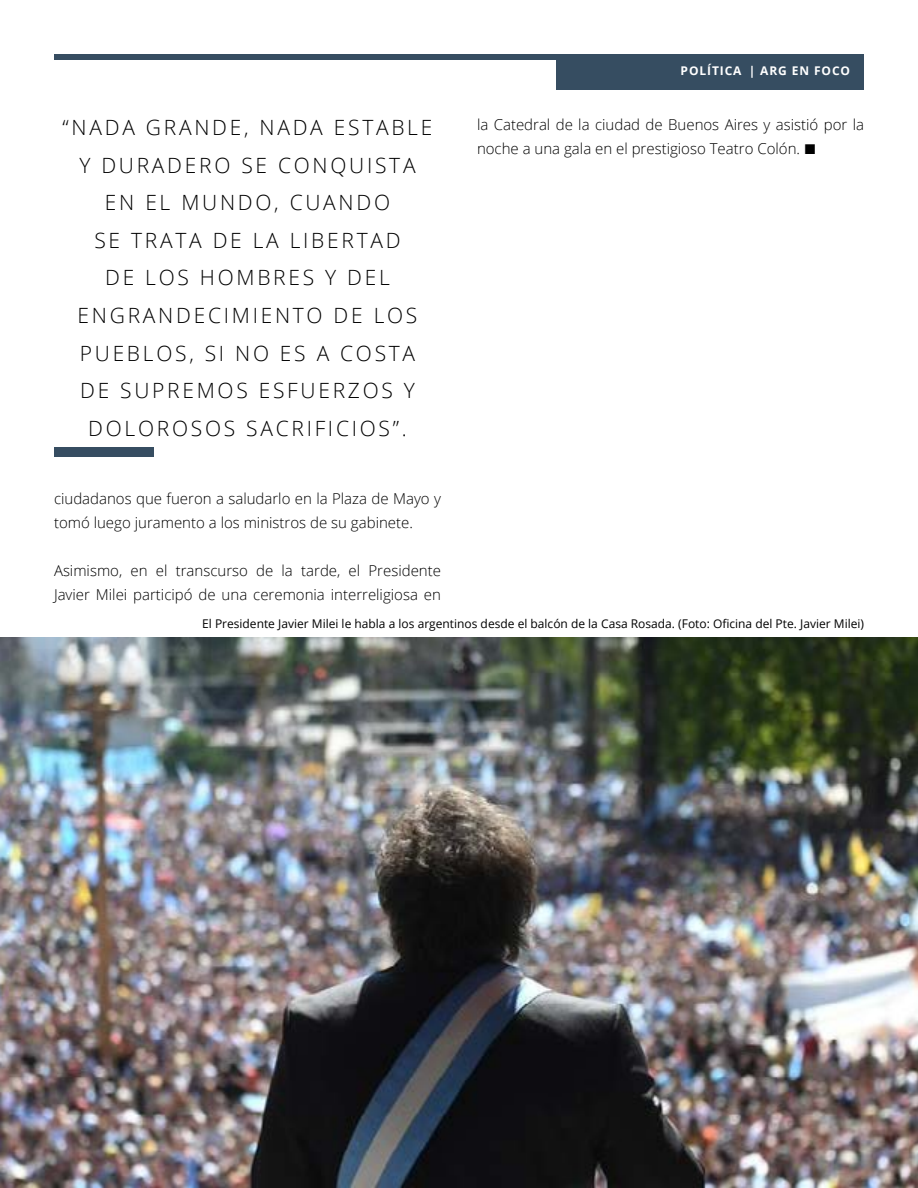
<style>
.page{position:relative;width:918px;height:1188px;background:#fff}
.page>*{position:absolute;margin:0;border:0;box-sizing:border-box;transform-origin:0 0}
.t1{font:300 21px/37.5px "Open Sans";letter-spacing:.13em;color:#000;text-align:center}
.t2{font:300 15px/24px "Open Sans";color:#000}
.t3{font:12px "Open Sans";color:#000}
.t4{font:700 12px "Open Sans";letter-spacing:.075em;color:#fff}
.s1{font-family:"Arial";font-weight:700;font-size:21px}
</style>
<div class="page">
<div style="left:54px;top:54px;width:810px;height:5px;background:#364d61"></div>
<div style="left:556px;top:54px;width:308px;height:36px;background:#364d61"></div>
<div style="left:54px;top:447px;width:100px;height:9px;background:#364d61"></div>
<img style="left:0;top:637px;width:918px;height:551px">
<h1 class="t1" style="left:63px;top:109px;width:371px">“NADA GRANDE, NADA ESTABLE<br>Y DURADERO SE CONQUISTA<br>EN EL MUNDO, CUANDO<br>SE TRATA DE LA LIBERTAD<br>DE LOS HOMBRES Y DEL<br>ENGRANDECIMIENTO DE LOS<br>PUEBLOS, SI NO ES A COSTA<br>DE SUPREMOS ESFUERZOS Y<br>DOLOROSOS SACRIFICIOS”.</h1>
<p class="t2" style="left:54px;top:486px;width:389px">ciudadanos que fueron a saludarlo en la Plaza de Mayo y tomó luego juramento a los ministros de su gabinete.</p>
<p class="t2" style="left:54px;top:558px;width:389px">Asimismo, en el transcurso de la tarde, el Presidente<br>Javier Milei participó de una ceremonia interreligiosa en</p>
<p class="t4" style="left:681px;top:62px;width:54px">POLÍTICA</p>
<p class="t4" style="left:749px;top:62px;width:103px">| ARG EN FOCO</p>
<p class="t2" style="left:477px;top:112px;width:389px">la Catedral de la ciudad de Buenos Aires y asistió por la noche a una gala en el prestigioso Teatro Colón. <span class="s1">■</span></p>
<p class="t3" style="left:202px;top:616px;width:663px">El Presidente Javier Milei le habla a los argentinos desde el balcón de la Casa Rosada. (Foto: Oficina del Pte. Javier Milei)</p>
</div>
